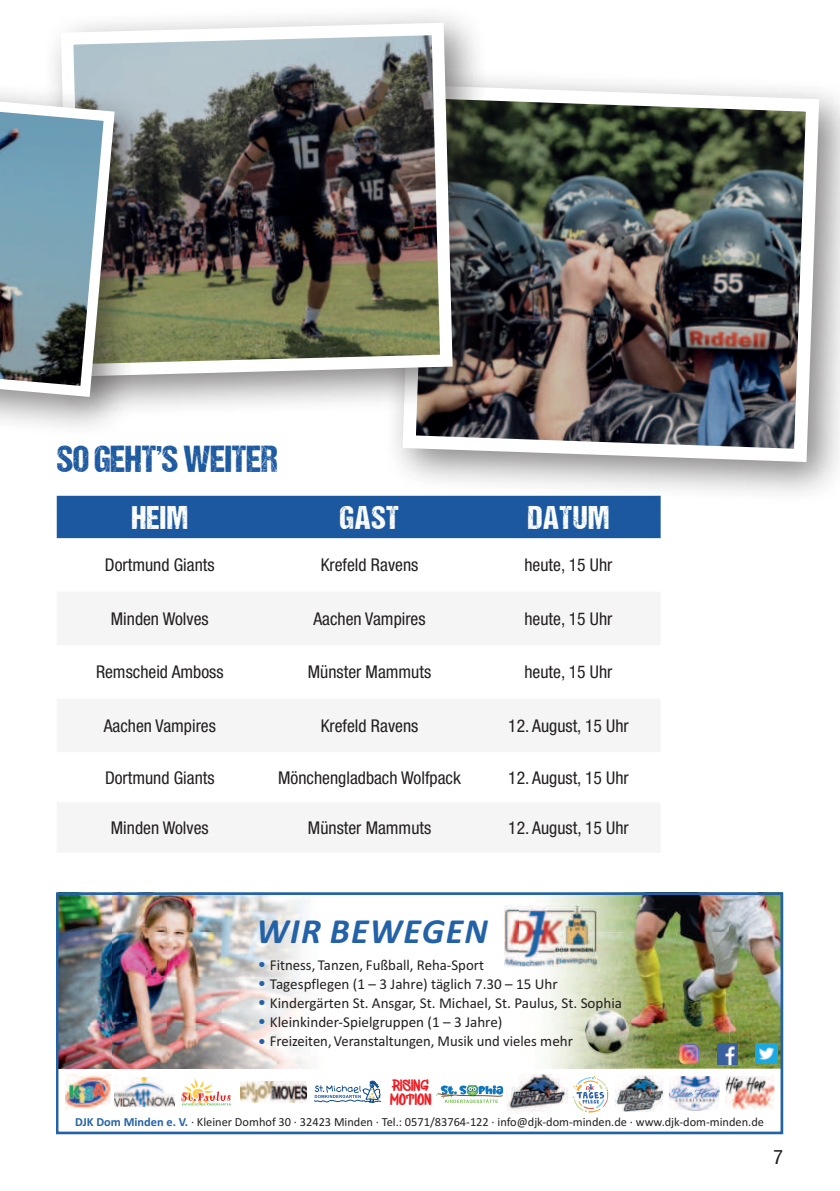
<style>
.page{position:relative;width:840px;height:1191px;background:#fff}
.page>*{position:absolute;margin:0;border:0;box-sizing:border-box;transform-origin:0 0}
.t1{font:37.8px "DCC Ash";color:#1b58a0}
.t2{font:italic 700 35.6px "Calibri";letter-spacing:.04em;color:#2462a8}
.t3{font:33px "DCC Ash";letter-spacing:.02em;color:#fff}
.t4{font:condensed 20px "Helvetica Neue LT Pro";color:#231f20}
.t5{font:condensed 17.6px "Helvetica Neue LT Pro";color:#231f20}
.t6{font:17px/13.4px "Sivar Pro";color:#ee1d23}
.t7{font:15px "Calibri";color:#231f20}
.t8{font:12.4px "Calibri";color:#231f20}
.s1{font-weight:700;color:#2462a8}
</style>
<div class="page">
<div style="left:57px;top:496px;width:603px;height:42px;background:#1b58a0"></div>
<img style="left:519px;top:896px;width:259px;height:172px">
<img style="left:61px;top:896px;width:246px;height:172px">
<img style="left:504px;top:905px;width:93px;height:61px">
<img style="left:717px;top:1044px;width:20px;height:20px">
<img style="left:755px;top:1043px;width:22px;height:20px">
<img style="left:585px;top:1010px;width:43px;height:43px;border-radius:21px">
<img style="left:678px;top:1043px;width:21px;height:21px">
<div style="left:57px;top:892px;width:725px;height:242px;border:3px solid #2462a8"></div>
<img style="left:65px;top:1074px;width:46px;height:35px">
<svg style="left:436px;top:1084px;width:68px;height:19px"></svg>
<img style="left:115px;top:1077px;width:60px;height:29px">
<svg style="left:181px;top:1078px;width:50px;height:28px"></svg>
<img style="left:240px;top:1081px;width:66px;height:21px">
<svg style="left:314px;top:1080px;width:67px;height:23px"></svg>
<img style="left:506px;top:1074px;width:62px;height:38px">
<svg style="left:572px;top:1075px;width:36px;height:37px"></svg>
<img style="left:669px;top:1076px;width:50px;height:34px">
<img style="left:725px;top:1076px;width:49px;height:33px">
<img style="left:615px;top:1075px;width:48px;height:36px">
<div style="left:383px;top:66px;width:456px;height:439px;background:#231f20;opacity:.55"></div>
<img style="left:395px;top:78px;width:430px;height:391px">
<div style="left:42px;top:3px;width:453px;height:417px;background:#231f20;opacity:.55"></div>
<img style="left:54px;top:16px;width:404px;height:367px">
<div style="left:0;top:67px;width:157px;height:372px;background:#231f20;opacity:.55"></div>
<svg style="left:0;top:80px;width:120px;height:322px;background:#869ca4"></svg>
<h1 class="t1" style="left:57px;top:439px;width:222px">SO GEHT’S WEITER</h1>
<h3 class="t3" style="left:132px;top:500px;width:58px">HEIM</h3>
<h3 class="t3" style="left:340px;top:500px;width:61px">GAST</h3>
<h3 class="t3" style="left:527px;top:500px;width:83px">DATUM</h3>
<p class="t5" style="left:105px;top:555px;width:111px">Dortmund Giants</p>
<p class="t5" style="left:320px;top:555px;width:99px">Krefeld Ravens</p>
<p class="t5" style="left:524px;top:555px;width:89px">heute, 15 Uhr</p>
<p class="t5" style="left:111px;top:609px;width:99px">Minden Wolves</p>
<p class="t5" style="left:313px;top:609px;width:114px">Aachen Vampires</p>
<p class="t5" style="left:524px;top:609px;width:89px">heute, 15 Uhr</p>
<p class="t5" style="left:96px;top:662px;width:129px">Remscheid Amboss</p>
<p class="t5" style="left:308px;top:662px;width:125px">Münster Mammuts</p>
<p class="t5" style="left:524px;top:662px;width:89px">heute, 15 Uhr</p>
<p class="t5" style="left:104px;top:716px;width:114px">Aachen Vampires</p>
<p class="t5" style="left:320px;top:716px;width:99px">Krefeld Ravens</p>
<p class="t5" style="left:508px;top:716px;width:122px">12. August, 15 Uhr</p>
<p class="t5" style="left:105px;top:768px;width:111px">Dortmund Giants</p>
<p class="t5" style="left:278px;top:768px;width:184px">Mönchengladbach Wolfpack</p>
<p class="t5" style="left:508px;top:768px;width:122px">12. August, 15 Uhr</p>
<p class="t5" style="left:111px;top:818px;width:99px">Minden Wolves</p>
<p class="t5" style="left:308px;top:818px;width:125px">Münster Mammuts</p>
<p class="t5" style="left:508px;top:818px;width:122px">12. August, 15 Uhr</p>
<h2 class="t2" style="left:256px;top:908px;width:233px">WIR BEWEGEN</h2>
<p class="t7" style="left:259px;top:955px;width:226px"><sup>●</sup> Fitness, Tanzen, Fußball, Reha-Sport</p>
<p class="t7" style="left:259px;top:974px;width:300px"><sup>●</sup> Tagespflegen (1 – 3 Jahre) täglich 7.30 – 15 Uhr</p>
<p class="t7" style="left:259px;top:993px;width:364px"><sup>●</sup> Kindergärten St. Ansgar, St. Michael, St. Paulus, St. Sophia</p>
<p class="t7" style="left:259px;top:1012px;width:245px"><sup>●</sup> Kleinkinder-Spielgruppen (1 – 3 Jahre)</p>
<p class="t7" style="left:259px;top:1031px;width:315px"><sup>●</sup> Freizeiten, Veranstaltungen, Musik und vieles mehr</p>
<p class="t6" style="left:390px;top:1078px;width:43px">RISING<br>MOTION</p>
<p class="t8" style="left:75px;top:1114px;width:690px"><span class="s1">DJK Dom Minden e. V.</span> · Kleiner Domhof 30 · 32423 Minden · Tel.: 0571/83764-122 · info@djk-dom-minden.de · www.djk-dom-minden.de</p>
<p class="t4" style="left:773px;top:1146px;width:11px">7</p>
</div>
